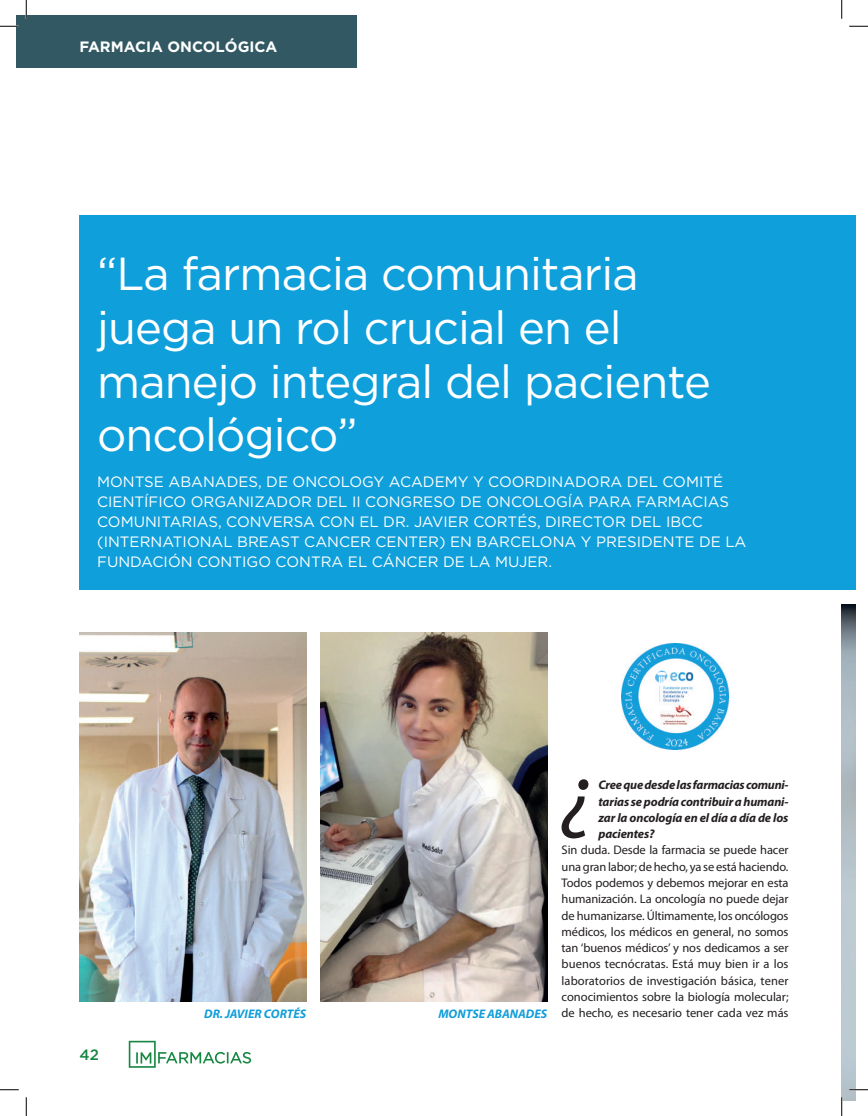
<style>
.page{position:relative;width:868px;height:1116px;background:#fff}
.page>*{position:absolute;margin:0;border:0;box-sizing:border-box;transform-origin:0 0}
.t1{font:italic 84.88px "Myriad Pro";color:#231f20}
.t2{font:46.25px/53.8px "Gotham";letter-spacing:-.02em;color:#fff}
.t3{font:15px/20px "Gotham";color:#fff}
.t4{font:700 15px "Gotham";color:#fff}
.t5{font:500 15px "Gotham";color:#168741}
.t6{font:12.5px/16.2px "Myriad Pro";letter-spacing:-.005em;color:#231f20;text-align:justify}
.t7{font:italic 700 12.5px/16.2px "Myriad Pro";letter-spacing:-.01em;color:#231f20;text-align:justify}
.t8{font:italic 700 12.5px "Myriad Pro";color:#119eda}
.s1{font-weight:700;font-style:italic;color:#119eda}
</style>
<div class="page">
<div style="left:16px;top:16px;width:340px;height:52px;background:#325963"></div>
<svg style="left:129px;top:1040px;width:122px;height:27px"></svg>
<img style="left:841px;top:604px;width:14px;height:496px">
<div style="left:79px;top:215px;width:776px;height:375px;background:#0f9fdb"></div>
<img style="left:622px;top:643px;width:106px;height:106px">
<img style="left:79px;top:632px;width:227px;height:369px">
<img style="left:320px;top:632px;width:227px;height:369px">
<svg style="left:0;top:25px;width:19px;height:2px"></svg>
<svg style="left:849px;top:25px;width:18px;height:2px"></svg>
<svg style="left:0;top:1089px;width:19px;height:1px"></svg>
<svg style="left:849px;top:1088px;width:18px;height:2px"></svg>
<svg style="left:25px;top:0;width:2px;height:19px"></svg>
<svg style="left:25px;top:1097px;width:2px;height:18px"></svg>
<svg style="left:841px;top:0;width:1px;height:19px"></svg>
<svg style="left:841px;top:1097px;width:1px;height:18px"></svg>
<p class="t4" style="left:79px;top:38px;width:199px">FARMACIA ONCOLÓGICA</p>
<h2 class="t2" style="left:97px;top:246px;width:615px">“La farmacia comunitaria juega un rol crucial en el manejo integral del paciente oncológico”</h2>
<p class="t3" style="left:97px;top:471px;width:650px">MONTSE ABANADES, DE ONCOLOGY ACADEMY Y COORDINADORA DEL COMITÉ CIENTÍFICO ORGANIZADOR DEL II CONGRESO DE ONCOLOGÍA PARA FARMACIAS COMUNITARIAS, CONVERSA CON EL DR. JAVIER CORTÉS, DIRECTOR DEL IBCC (INTERNATIONAL BREAST CANCER CENTER) EN BARCELONA Y PRESIDENTE DE LA FUNDACIÓN CONTIGO CONTRA EL CÁNCER DE LA MUJER.</p>
<h1 class="t1" style="left:561px;top:739px;width:34px">¿</h1>
<p class="t7" style="left:598px;top:776px;width:192px">Cree que desde las farmacias comuni&shy;tarias se podría contribuir a humani&shy;zar la oncología en el día a día de los pacientes?</p>
<p class="t6" style="left:561px;top:842px;width:228px">Sin duda. Desde la farmacia se puede hacer una gran labor; de hecho, ya se está haciendo.<br>Todos podemos y debemos mejorar en esta humanización. La oncología no puede dejar de humanizarse. Últimamente, los oncólogos médicos, los médicos en general, no somos tan ‘buenos médicos’ y nos dedicamos a ser buenos tecnócratas. Está muy bien ir a los laboratorios de investigación básica, tener conocimientos sobre la biología molecular;</p>
<p class="t5" style="left:79px;top:1045px;width:21px">42</p>
<p class="t8" style="left:204px;top:1005px;width:104px">DR. JAVIER CORTÉS</p>
<p class="t6" style="left:438px;top:1004px;width:352px"><span class="s1">MONTSE ABANADES</span> de hecho, es necesario tener cada vez más</p>
</div>
